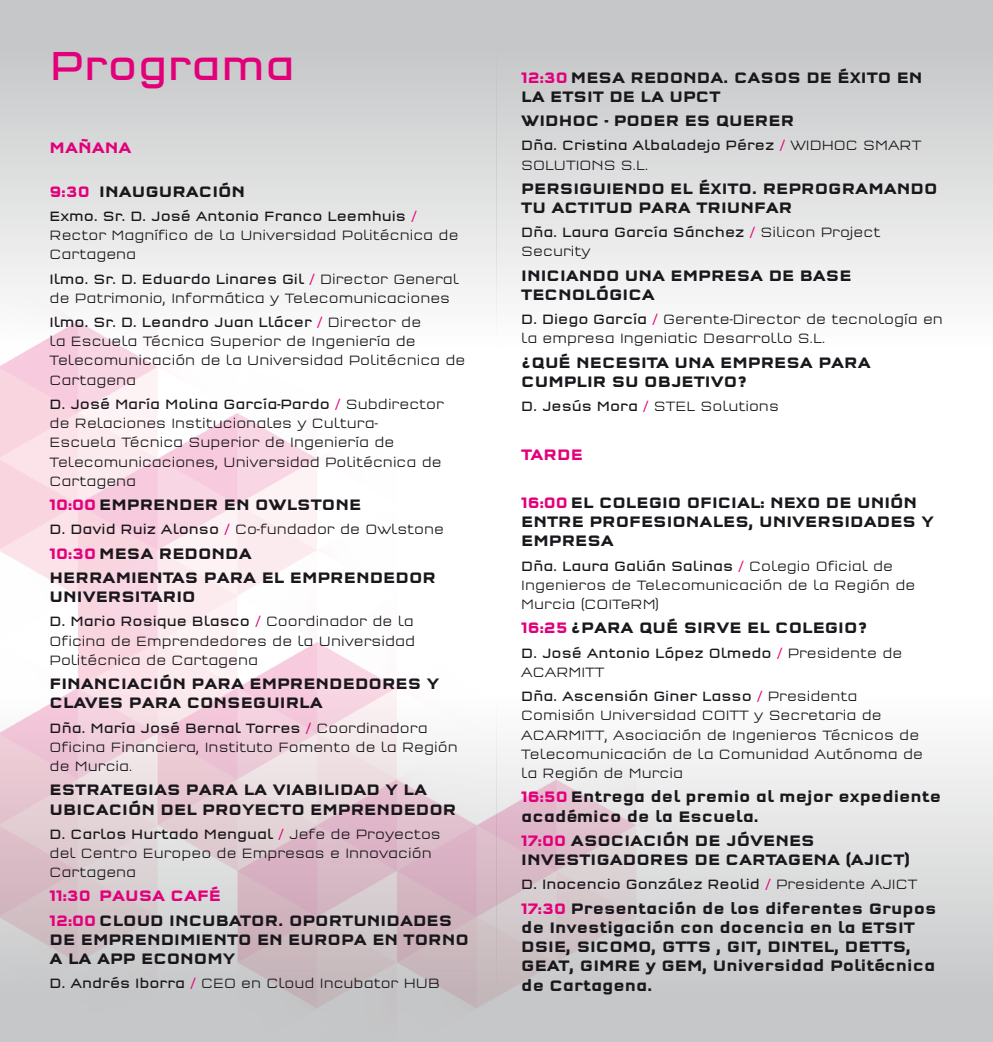
<style>
.page{position:relative;width:993px;height:1042px;background:#fff}
.page>*{position:absolute;margin:0;border:0;box-sizing:border-box;transform-origin:0 0}
.t1{font:42px "Q Type Square";color:#e2007a}
.t2{font:700 15.75px/19.2px "Q Type Square";color:#1a171c}
.t3{font:700 15.75px/24.2px "Q Type Square";color:#e2007a}
.t4{font:300 14px/19.2px "Q Type Square";color:#1a171c}
.t5{font:14px/19.2px "Q Type Square";color:#1a171c}
.s1{color:#e2007a}
.s2{font-weight:400}
.s3{color:#1a171c}
.s4{font-weight:300;color:#e2007a}
.s5{font-weight:300}
</style>
<div class="page">
<div style="left:496px;top:0;width:496px;height:347px;background:linear-gradient(to bottom,#bfc0c1,#fdfdfd)"></div>
<svg style="left:0;top:0;width:496px;height:265px;background:#d6d7d7"></svg>
<div style="left:496px;top:694px;width:496px;height:348px;background:linear-gradient(to bottom,#fdfdfd,#c0c1c2)"></div>
<img style="left:0;top:265px;width:714px;height:777px">
<h1 class="t1" style="left:50px;top:41px;width:247px">Programa</h1>
<p class="t3" style="left:50px;top:136px;width:83px">MAÑANA</p>
<p class="t2" style="left:50px;top:182px;width:197px"><span class="s1">9:30</span> INAUGURACIÓN</p>
<p class="t4" style="left:50px;top:206px;width:410px"><span class="s2">Exmo. Sr. D. José Antonio Franco Leemhuis</span> <span class="s1">/<br></span>Rector Magnífico de la Universidad Politécnica de<br>Cartagena</p>
<p class="t4" style="left:50px;top:269px;width:410px"><span class="s2">Ilmo. Sr. D. Eduardo Linares Gil</span> <span class="s1">/</span> Director General de Patrimonio, Informática y Telecomunicaciones</p>
<p class="t4" style="left:50px;top:313px;width:417px"><span class="s2">Ilmo. Sr. D. Leandro Juan Llácer</span> <span class="s1">/</span> Director de<br>la Escuela Técnica Superior de Ingeniería de Telecomunicación de la Universidad Politécnica de Cartagena</p>
<p class="t4" style="left:50px;top:395px;width:395px"><span class="s2">D. José María Molina García-Pardo</span> <span class="s1">/</span> Subdirector de Relaciones Institucionales y Cultura-Escuela Técnica Superior de Ingeniería de Telecomunicaciones, Universidad Politécnica de Cartagena</p>
<p class="t2" style="left:50px;top:495px;width:104px"><span class="s1">10:00</span> EM PREN</p>
<p class="t2" style="left:179px;top:495px;width:58px">DER EN</p>
<p class="t2" style="left:255px;top:495px;width:80px">OWLSTONE</p>
<p class="t4" style="left:50px;top:520px;width:396px"><span class="s2">D. David Ruiz Alonso</span> <span class="s1">/</span> Co-fundador de Owlstone</p>
<p class="t2" style="left:50px;top:541px;width:203px;line-height:24.2px"><span class="s1">10:30</span> MESA REDONDA<br>HERRAMIEN</p>
<p class="t2" style="left:163px;top:568px;width:69px">TAS PARA</p>
<p class="t2" style="left:261px;top:568px;width:82px">EL EM PREN</p>
<p class="t2" style="left:369px;top:568px;width:53px">DEDOR</p>
<p class="t2" style="left:50px;top:587px;width:11px">UNI</p>
<p class="t2" style="left:83px;top:587px;width:80px">VER SITARIO</p>
<p class="t4" style="left:50px;top:612px;width:367px;text-align:justify"><span class="s2">D. Mario Rosique Blasco</span> <span class="s1">/</span> Coordinador de la Oficina de Emprendedores de la Universidad Politécnica de Cartagena</p>
<p class="t2" style="left:50px;top:674px;width:24px">FINANCIACIÓN</p>
<p class="t2" style="left:191px;top:674px;width:27px">PARA</p>
<p class="t2" style="left:249px;top:674px;width:54px">EMPREN</p>
<p class="t2" style="left:329px;top:674px;width:53px">DEDORE</p>
<p class="t2" style="left:407px;top:674px;width:33px">S Y</p>
<p class="t2" style="left:50px;top:693px;width:107px">C LAVE S PARA</p>
<p class="t2" style="left:187px;top:693px;width:14px">CON</p>
<p class="t2" style="left:227px;top:693px;width:26px">SEGUIR</p>
<p class="t2" style="left:299px;top:693px;width:23px">LA</p>
<p class="t4" style="left:50px;top:718px;width:409px"><span class="s2">Dña. María José Bernal Torres</span> <span class="s1">/</span> Coordinadora<br>Oficina Financiera, Instituto Fomento de la Región de Murcia.</p>
<p class="t2" style="left:50px;top:780px;width:85px">ESTRATEGIA</p>
<p class="t2" style="left:167px;top:780px;width:46px">S PARA</p>
<p class="t2" style="left:244px;top:780px;width:41px">LA VIA</p>
<p class="t2" style="left:304px;top:780px;width:122px">BI LI DAD Y LA</p>
<p class="t2" style="left:50px;top:799px;width:39px">UBICACIÓN</p>
<p class="t2" style="left:160px;top:799px;width:55px">DEL PRO</p>
<p class="t2" style="left:242px;top:799px;width:122px">YECTO EM PREN</p>
<p class="t2" style="left:390px;top:799px;width:53px">DEDOR</p>
<p class="t4" style="left:50px;top:824px;width:392px"><span class="s2">D. Carlos Hurtado Mengual</span> <span class="s1">/</span> Jefe de Proyectos del Centro Europeo de Empresas e Innovación<br>Cartagena</p>
<p class="t3" style="left:50px;top:884px;width:173px">11:30 PAUSA CAFÉ<br>12:00 <span class="s3">CLOU D INCU</span></p>
<p class="t2" style="left:216px;top:911px;width:149px">BATOR . OPORTUNI</p>
<p class="t2" style="left:386px;top:911px;width:67px">DADES</p>
<p class="t2" style="left:50px;top:930px;width:85px">DE EMPREN</p>
<p class="t2" style="left:161px;top:930px;width:25px">DIMIEN</p>
<p class="t2" style="left:227px;top:930px;width:43px">TO EN</p>
<p class="t2" style="left:288px;top:930px;width:26px">EURO</p>
<p class="t2" style="left:341px;top:930px;width:44px">PA EN</p>
<p class="t2" style="left:403px;top:930px;width:25px">TORNO</p>
<p class="t2" style="left:50px;top:949px;width:118px">A LA APP ECONOM</p>
<p class="t2" style="left:223px;top:949px;width:14px">Y</p>
<p class="t4" style="left:50px;top:974px;width:391px"><span class="s2">D. Andrés Iborra</span> <span class="s1">/</span> CEO en Cloud Incubator HUB</p>
<p class="t2" style="left:521px;top:68px;width:388px"><span class="s1">12:30</span> MESA REDONDA. CASOS DE ÉXITO EN<br>LA ETS IT DE LA UPCT</p>
<p class="t2" style="left:521px;top:111px;width:222px">WIDHOC - PODER ES QUERER</p>
<p class="t5" style="left:521px;top:136px;width:401px">Dña. Cristina Albaladejo Pérez <span class="s4">/</span> <span class="s5">WIDHOC SMART<br>SOLUTIONS S.L.</span></p>
<p class="t2" style="left:521px;top:179px;width:13px">PER</p>
<p class="t2" style="left:559px;top:179px;width:25px">SIGUIEN</p>
<p class="t2" style="left:637px;top:179px;width:178px">DO EL ÉXITO. REPROGRAMAN</p>
<p class="t2" style="left:910px;top:179px;width:26px">DO</p>
<p class="t2" style="left:521px;top:198px;width:145px">TU ACTITUD PARA</p>
<p class="t2" style="left:696px;top:198px;width:24px">TRIUNFAR</p>
<p class="t5" style="left:521px;top:223px;width:360px">Dña. Laura García Sánchez <span class="s4">/</span> <span class="s5">Silicon Project<br>Security</span></p>
<p class="t2" style="left:521px;top:266px;width:18px">INICIAN</p>
<p class="t2" style="left:592px;top:266px;width:47px">DO UNA</p>
<p class="t2" style="left:670px;top:266px;width:180px">EMPRESA DE BASE</p>
<p class="t2" style="left:521px;top:285px;width:25px">TECNO</p>
<p class="t2" style="left:585px;top:285px;width:24px">LÓGICA</p>
<p class="t4" style="left:521px;top:310px;width:423px"><span class="s2">D. Diego García</span> <span class="s1">/</span> Gerente-Director de tecnología en la empresa Ingeniatic Desarrollo S.L.</p>
<p class="t2" style="left:521px;top:353px;width:24px">¿QUÉ</p>
<p class="t2" style="left:576px;top:353px;width:14px">NECE</p>
<p class="t2" style="left:627px;top:353px;width:61px">SITA UNA</p>
<p class="t2" style="left:720px;top:353px;width:125px">EM PRESA PARA</p>
<p class="t2" style="left:521px;top:372px;width:15px">CUM</p>
<p class="t2" style="left:563px;top:372px;width:185px">PLIR SU O BJETIVO ?</p>
<p class="t4" style="left:521px;top:397px;width:259px"><span class="s2">D. Jesús Mora</span> <span class="s1">/</span> STEL Solutions</p>
<p class="t3" style="left:521px;top:442px;width:63px">TARD E</p>
<p class="t2" style="left:521px;top:493px;width:127px"><span class="s1">16:00</span> EL CO LEGIO</p>
<p class="t2" style="left:686px;top:493px;width:25px">OFICIA</p>
<p class="t2" style="left:749px;top:493px;width:120px">L: NEXO DE UNIÓN</p>
<p class="t2" style="left:521px;top:512px;width:94px">ENTRE PROFE</p>
<p class="t2" style="left:653px;top:512px;width:26px">SIONA</p>
<p class="t2" style="left:712px;top:512px;width:58px">LE S, UNI</p>
<p class="t2" style="left:792px;top:512px;width:143px">VERSIDADES Y</p>
<p class="t2" style="left:521px;top:531px;width:92px">EM PRESA</p>
<p class="t4" style="left:521px;top:556px;width:395px"><span class="s2">Dña. Laura Galián Salinas</span> <span class="s1">/</span> Colegio Oficial de<br>Ingenieros de Telecomunicación de la Región de<br>Murcia (COITeRM)</p>
<p class="t3" style="left:521px;top:616px;width:74px">16:25 <span class="s3">¿PARA</span></p>
<p class="t2" style="left:639px;top:618px;width:185px">QUÉ SIRVE EL COLEGIO</p>
<p class="t2" style="left:857px;top:618px;width:12px">?</p>
<p class="t5" style="left:521px;top:643px;width:382px">D. José Antonio López Olmedo <span class="s4">/</span> <span class="s5">Presidente de<br>ACARMITT</span></p>
<p class="t4" style="left:521px;top:687px;width:403px"><span class="s2">Dña. Ascensión Giner Lasso</span> <span class="s1">/</span> Presidenta Comisión Universidad COITT y Secretaria de ACARMITT, Asociación de Ingenieros Técnicos de Telecomunicación de la Comunidad Autónoma de la Región de Murcia</p>
<p class="t2" style="left:521px;top:787px;width:421px"><span class="s1">16:50</span> ENTREGA DEL PREMIO AL MEJOR EXPEDIENTE<br>ACADÉMICO DE LA ESCUELA.</p>
<p class="t2" style="left:521px;top:831px;width:89px"><span class="s1">17:00</span> ASOCIACIÓN</p>
<p class="t2" style="left:694px;top:831px;width:81px">DE JÓVENE</p>
<p class="t2" style="left:801px;top:831px;width:15px">S</p>
<p class="t2" style="left:521px;top:850px;width:81px">INVE STIGA</p>
<p class="t2" style="left:622px;top:850px;width:27px">DORE</p>
<p class="t2" style="left:675px;top:850px;width:114px">S DE CARTAGENA</p>
<p class="t2" style="left:845px;top:850px;width:66px">(AJICT)</p>
<p class="t5" style="left:521px;top:875px;width:397px">D. Inocencio González Reolid <span class="s4">/</span> <span class="s5">Presidente AJICT</span></p>
<p class="t2" style="left:521px;top:898px;width:416px"><span class="s1">17:30</span> PRESENTACIÓN DE LOS DIFERENTES GRUPOS<br>DE INVESTIGACIÓN CON DOCENCIA EN LA ETSIT<br>DSIE, SICOMO, GTTS</p>
<p class="t2" style="left:716px;top:937px;width:167px">, GIT, D INTEL, D ETTS</p>
<p class="t2" style="left:521px;top:937px;width:415px;text-indent:385px">,<br>GEAT, GIMRE Y GEM, UNIVERSIDAD POLITÉCNICA<br>DE CARTAGENA.</p>
</div>
